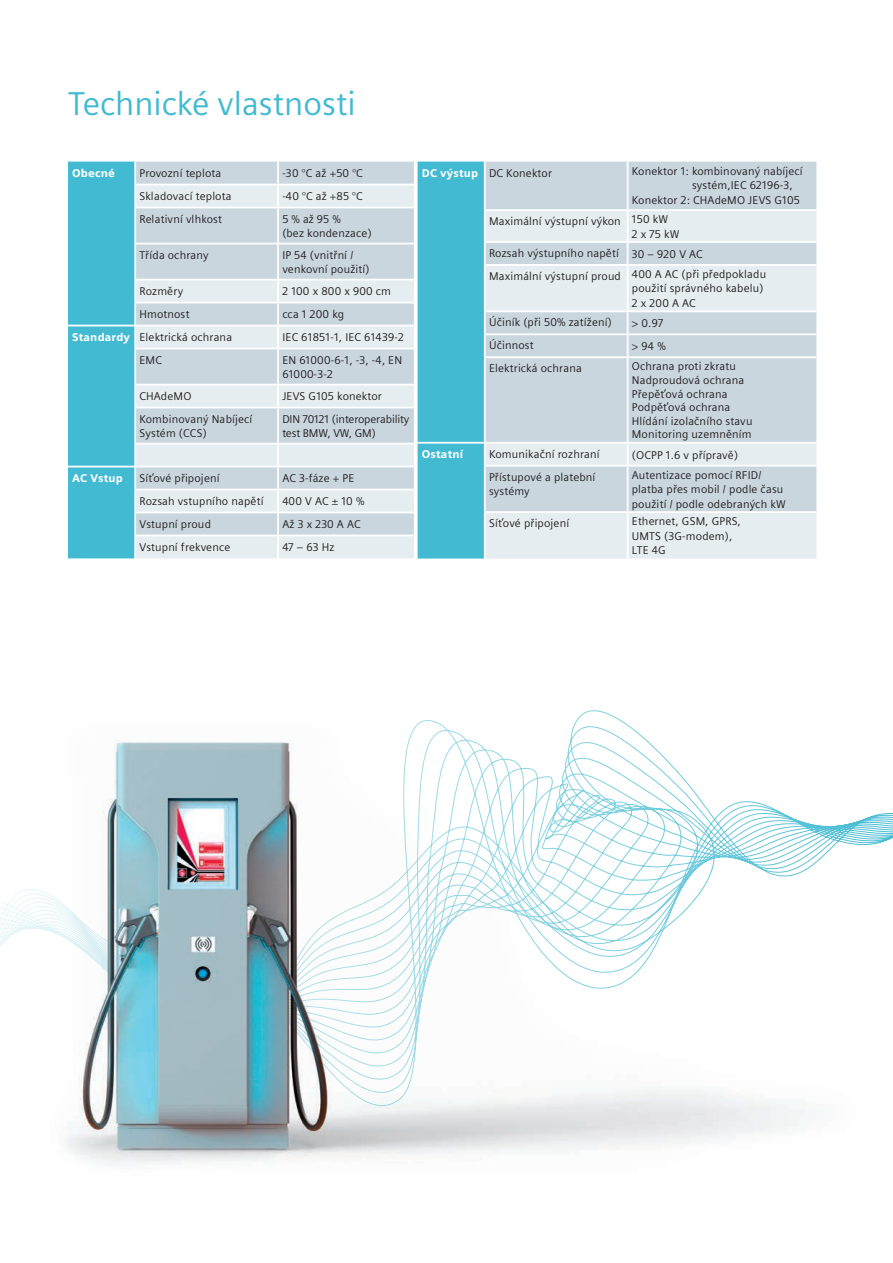
<style>
.page{position:relative;width:893px;height:1263px;background:#fff}
.page>*{position:absolute;margin:0;border:0;box-sizing:border-box;transform-origin:0 0}
.t1{font:33px "Siemens Sans";color:#41bad2}
.t2{font:11.25px/14.7px "Siemens Sans";letter-spacing:.015em;color:#231f20}
.t3{font:11.25px/14.7px "Siemens Sans";letter-spacing:-.01em;color:#231f20}
.t4{font:900 11.25px "Siemens Sans";letter-spacing:.015em;color:#fff}
.s1{font-weight:900;color:#fff}
</style>
<div class="page">
<div style="left:68px;top:162px;width:66px;height:396px;background:#41bad2"></div>
<div style="left:136px;top:162px;width:278px;height:22px;background:#c9d6de"></div>
<svg style="left:136px;top:185px;width:278px;height:373px;background:#d6e0e6"></svg>
<hr style="left:277px;top:162px;width:2px;height:22px;background:#fff">
<hr style="left:277px;top:185px;width:2px;height:22px;background:#fff">
<hr style="left:134px;top:207px;width:144px;height:1px;background:#fff">
<hr style="left:278px;top:207px;width:136px;height:1px;background:#fff">
<hr style="left:277px;top:208px;width:2px;height:35px;background:#fff">
<hr style="left:134px;top:243px;width:144px;height:1px;background:#fff">
<hr style="left:278px;top:243px;width:136px;height:1px;background:#fff">
<hr style="left:277px;top:244px;width:2px;height:35px;background:#fff">
<hr style="left:134px;top:279px;width:144px;height:2px;background:#fff">
<hr style="left:278px;top:279px;width:136px;height:2px;background:#fff">
<hr style="left:277px;top:281px;width:2px;height:21px;background:#fff">
<hr style="left:134px;top:302px;width:144px;height:1px;background:#fff">
<hr style="left:278px;top:302px;width:136px;height:1px;background:#fff">
<hr style="left:277px;top:303px;width:2px;height:22px;background:#fff">
<hr style="left:68px;top:325px;width:67px;height:1px;background:#fff">
<hr style="left:135px;top:325px;width:143px;height:1px;background:#fff">
<hr style="left:278px;top:325px;width:136px;height:1px;background:#fff">
<hr style="left:277px;top:326px;width:2px;height:22px;background:#fff">
<hr style="left:134px;top:348px;width:144px;height:1px;background:#fff">
<hr style="left:278px;top:348px;width:136px;height:1px;background:#fff">
<hr style="left:277px;top:349px;width:2px;height:35px;background:#fff">
<hr style="left:134px;top:384px;width:144px;height:1px;background:#fff">
<hr style="left:278px;top:384px;width:136px;height:1px;background:#fff">
<hr style="left:277px;top:385px;width:2px;height:22px;background:#fff">
<hr style="left:134px;top:407px;width:144px;height:1px;background:#fff">
<hr style="left:278px;top:407px;width:136px;height:1px;background:#fff">
<hr style="left:277px;top:408px;width:2px;height:35px;background:#fff">
<hr style="left:134px;top:443px;width:144px;height:1px;background:#fff">
<hr style="left:278px;top:443px;width:136px;height:1px;background:#fff">
<hr style="left:277px;top:444px;width:2px;height:22px;background:#fff">
<hr style="left:68px;top:466px;width:67px;height:1px;background:#fff">
<hr style="left:135px;top:466px;width:143px;height:1px;background:#fff">
<hr style="left:278px;top:466px;width:136px;height:1px;background:#fff">
<hr style="left:277px;top:467px;width:2px;height:22px;background:#fff">
<hr style="left:134px;top:489px;width:144px;height:1px;background:#fff">
<hr style="left:278px;top:489px;width:136px;height:1px;background:#fff">
<hr style="left:277px;top:490px;width:2px;height:22px;background:#fff">
<hr style="left:134px;top:512px;width:144px;height:1px;background:#fff">
<hr style="left:278px;top:512px;width:136px;height:1px;background:#fff">
<hr style="left:277px;top:513px;width:2px;height:21px;background:#fff">
<hr style="left:134px;top:534px;width:144px;height:2px;background:#fff">
<hr style="left:278px;top:534px;width:136px;height:2px;background:#fff">
<hr style="left:277px;top:536px;width:2px;height:22px;background:#fff">
<div style="left:418px;top:162px;width:66px;height:396px;background:#41bad2"></div>
<div style="left:486px;top:162px;width:330px;height:47px;background:#c9d6de"></div>
<svg style="left:486px;top:211px;width:330px;height:347px;background:#d5dfe6"></svg>
<hr style="left:627px;top:162px;width:1px;height:47px;background:#fff">
<hr style="left:627px;top:211px;width:1px;height:30px;background:#fff">
<hr style="left:484px;top:241px;width:144px;height:2px;background:#fff">
<hr style="left:628px;top:241px;width:188px;height:2px;background:#fff">
<svg style="left:627px;top:243px;width:1px;height:21px"></svg>
<hr style="left:484px;top:264px;width:144px;height:2px;background:#fff">
<hr style="left:628px;top:264px;width:188px;height:2px;background:#fff">
<hr style="left:627px;top:266px;width:1px;height:44px;background:#fff">
<hr style="left:484px;top:310px;width:144px;height:2px;background:#fff">
<hr style="left:628px;top:310px;width:188px;height:2px;background:#fff">
<hr style="left:484px;top:333px;width:144px;height:2px;background:#fff">
<hr style="left:628px;top:333px;width:188px;height:2px;background:#fff">
<svg style="left:627px;top:312px;width:1px;height:44px"></svg>
<hr style="left:484px;top:356px;width:144px;height:2px;background:#fff">
<hr style="left:628px;top:356px;width:188px;height:2px;background:#fff">
<hr style="left:627px;top:358px;width:1px;height:84px;background:#fff">
<hr style="left:418px;top:442px;width:67px;height:2px;background:#fff">
<hr style="left:485px;top:442px;width:143px;height:2px;background:#fff">
<hr style="left:628px;top:442px;width:188px;height:2px;background:#fff">
<svg style="left:627px;top:444px;width:1px;height:21px"></svg>
<hr style="left:484px;top:465px;width:144px;height:2px;background:#fff">
<hr style="left:628px;top:465px;width:188px;height:2px;background:#fff">
<hr style="left:627px;top:467px;width:1px;height:44px;background:#fff">
<hr style="left:484px;top:511px;width:144px;height:2px;background:#fff">
<hr style="left:628px;top:511px;width:188px;height:2px;background:#fff">
<hr style="left:627px;top:513px;width:1px;height:45px;background:#fff">
<img style="left:0;top:710px;width:893px;height:455px">
<h1 class="t1" style="left:68px;top:85px;width:289px">Technické vlastnosti</h1>
<p class="t4" style="left:72px;top:166px;width:44px">Obecné</p>
<p class="t2" style="left:140px;top:165px;width:83px">Provozní teplota</p>
<p class="t2" style="left:282px;top:166px;width:82px">-30 °C až +50 °C</p>
<p class="t2" style="left:139px;top:188px;width:94px">Skladovací teplota</p>
<p class="t2" style="left:282px;top:189px;width:82px">-40 °C až +85 °C</p>
<p class="t2" style="left:139px;top:211px;width:84px">Relativní vlhkost</p>
<p class="t2" style="left:282px;top:211px;width:91px">5 % až 95 %<br>(bez kondenzace)</p>
<p class="t2" style="left:139px;top:247px;width:71px">Třída ochrany</p>
<p class="t2" style="left:282px;top:247px;width:89px">IP 54 (vnitřní / venkovní použití)</p>
<p class="t2" style="left:139px;top:283px;width:45px">Rozměry</p>
<p class="t2" style="left:282px;top:284px;width:110px">2 100 x 800 x 900 cm</p>
<p class="t2" style="left:139px;top:306px;width:52px">Hmotnost</p>
<p class="t2" style="left:282px;top:307px;width:63px">cca 1 200 kg</p>
<p class="t2" style="left:72px;top:329px;width:161px"><span class="s1">Standardy</span> Elektrická ochrana</p>
<p class="t2" style="left:282px;top:330px;width:123px">IEC 61851-1, IEC 61439-2</p>
<p class="t2" style="left:139px;top:352px;width:24px">EMC</p>
<p class="t2" style="left:282px;top:352px;width:121px">EN 61000-6-1, -3, -4, EN<br>61000-3-2</p>
<p class="t2" style="left:139px;top:388px;width:54px">CHAdeMO</p>
<p class="t2" style="left:282px;top:389px;width:101px">JEVS G105 konektor</p>
<p class="t2" style="left:139px;top:411px;width:114px">Kombinovaný Nabíjecí<br>Systém (CCS)</p>
<p class="t3" style="left:282px;top:411px;width:129px">DIN 70121 (interoperability test BMW, VW, GM)</p>
<p class="t4" style="left:72px;top:471px;width:52px">AC Vstup</p>
<p class="t2" style="left:139px;top:470px;width:82px">Síťové připojení</p>
<p class="t2" style="left:282px;top:471px;width:73px">AC 3-fáze + PE</p>
<p class="t2" style="left:139px;top:493px;width:126px">Rozsah vstupního napětí</p>
<p class="t2" style="left:282px;top:494px;width:84px">400 V AC ± 10 %</p>
<p class="t2" style="left:139px;top:516px;width:73px">Vstupní proud</p>
<p class="t2" style="left:282px;top:517px;width:80px">Až 3 x 230 A AC</p>
<p class="t2" style="left:139px;top:539px;width:92px">Vstupní frekvence</p>
<p class="t2" style="left:282px;top:540px;width:54px">47 – 63 Hz</p>
<p class="t2" style="left:422px;top:165px;width:132px"><span class="s1">DC výstup</span> DC Konektor</p>
<p class="t2" style="left:632px;top:163px;width:172px">Konektor 1: kombinovaný nabíjecí</p>
<p class="t2" style="left:692px;top:178px;width:102px">systém,IEC 62196-3,</p>
<p class="t2" style="left:632px;top:193px;width:170px">Konektor 2: CHAdeMO JEVS G105</p>
<p class="t2" style="left:632px;top:215px;width:49px;line-height:12.5px;text-indent:-143px">Maximální výstupní výkon 150 kW<br>2 x 75 kW</p>
<p class="t2" style="left:489px;top:242px;width:279px;line-height:23px">Rozsah výstupního napětí 30 – 920 V AC<br>Maximální výstupní proud 400 A AC (při předpokladu</p>
<p class="t2" style="left:632px;top:281px;width:133px">použití správného kabelu)<br>2 x 200 A AC</p>
<p class="t2" style="left:489px;top:315px;width:124px">Účiník (při 50% zatížení)</p>
<p class="t2" style="left:632px;top:316px;width:33px">&gt; 0.97</p>
<p class="t2" style="left:489px;top:338px;width:46px">Účinnost</p>
<p class="t2" style="left:632px;top:339px;width:35px">&gt; 94 %</p>
<p class="t2" style="left:489px;top:361px;width:94px">Elektrická ochrana</p>
<p class="t2" style="left:632px;top:360px;width:122px;line-height:13.6px">Ochrana proti zkratu<br>Nadproudová ochrana<br>Přepěťová ochrana<br>Podpěťová ochrana<br>Hlídání izolačního stavu<br>Monitoring uzemněním</p>
<p class="t4" style="left:422px;top:447px;width:43px">Ostatní</p>
<p class="t2" style="left:489px;top:447px;width:112px">Komunikační rozhraní</p>
<p class="t2" style="left:632px;top:447px;width:108px">(OCPP 1.6 v přípravě)</p>
<p class="t2" style="left:489px;top:470px;width:108px">Přístupové a platební systémy</p>
<p class="t2" style="left:632px;top:467px;width:155px">Autentizace pomocí RFID/ platba přes mobil / podle času použití / podle odebraných kW</p>
<p class="t2" style="left:489px;top:516px;width:82px">Síťové připojení</p>
<p class="t2" style="left:632px;top:514px;width:110px">Ethernet, GSM, GPRS,<br>UMTS (3G-modem),<br>LTE 4G</p>
</div>
